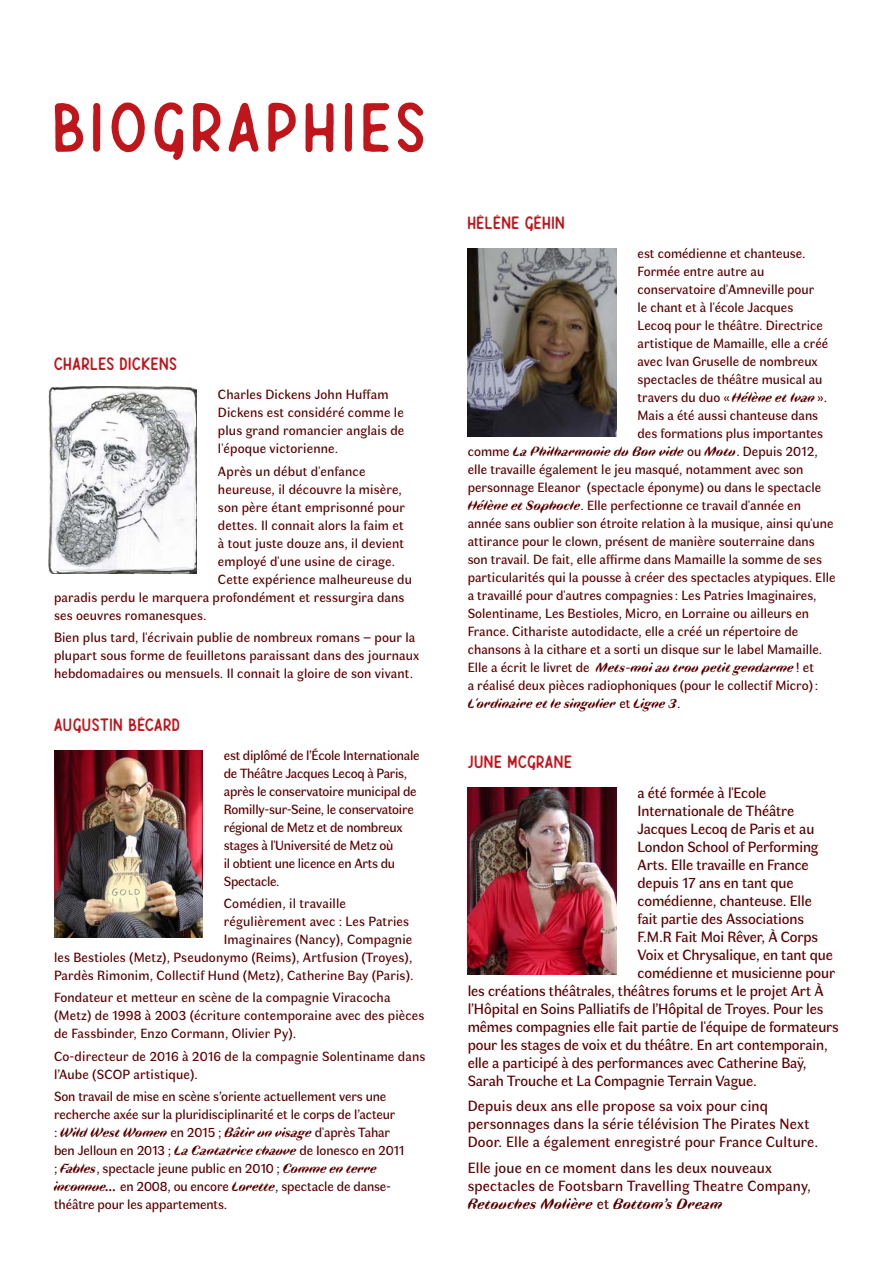
<style>
.page{position:relative;width:893px;height:1263px;background:#fff}
.page>*{position:absolute;margin:0;border:0;box-sizing:border-box;transform-origin:0 0}
.t1{font:69.75px "Javatages";letter-spacing:.09em;color:#c0151b}
.t2{font:18px "Javatages";letter-spacing:.04em;color:#c0151b}
.t3{font:15px "Faune Text";letter-spacing:-.01em;color:#5c0000}
.t4{font:15px/18px "Faune Text";letter-spacing:.01em;color:#5c0000}
.t5{font:italic 700 15px "Faune Display";letter-spacing:.01em;color:#5c0000}
.t6{font:13.5px/18px "Faune Text";color:#5c0000}
.t7{font:13.5px/18px "Faune Text";letter-spacing:-.02em;color:#5c0000}
.t8{font:italic 700 13.5px "Faune Display";color:#5c0000}
.s1{font-family:"Faune Text";font-weight:400;font-style:normal}
.s2{font-family:"Faune Display";font-weight:700;font-style:italic}
</style>
<div class="page">
<img style="left:48px;top:386px;width:149px;height:188px">
<img style="left:468px;top:249px;width:148px;height:187px">
<img style="left:468px;top:787px;width:148px;height:187px">
<img style="left:54px;top:750px;width:149px;height:187px">
<h1 class="t1" style="left:53px;top:85px;width:373px">BIOGRAPHIES</h1>
<h2 class="t2" style="left:54px;top:353px;width:124px">CHARLES DICKENS</h2>
<p class="t6" style="left:218px;top:385px;width:188px">Charles Dickens John Huffam<br>Dickens est considéré comme le plus grand romancier anglais de l'époque victorienne.</p>
<p class="t6" style="left:218px;top:461px;width:149px">Après un début d'enfance</p>
<p class="t6" style="left:218px;top:479px;width:185px">heureuse, il découvre la misère,</p>
<p class="t6" style="left:218px;top:497px;width:188px">son père étant emprisonné pour</p>
<p class="t6" style="left:218px;top:515px;width:187px">dettes. Il connait alors la faim et</p>
<p class="t6" style="left:218px;top:533px;width:188px">à tout juste douze ans, il devient</p>
<p class="t6" style="left:218px;top:551px;width:179px">employé d'une usine de cirage.</p>
<p class="t6" style="left:218px;top:569px;width:196px">Cette expérience malheureuse du</p>
<p class="t6" style="left:54px;top:587px;width:352px">paradis perdu le marquera profondément et ressurgira dans</p>
<p class="t6" style="left:54px;top:605px;width:154px">ses oeuvres romanesques.</p>
<p class="t6" style="left:54px;top:628px;width:367px">Bien plus tard, l'écrivain publie de nombreux romans – pour la plupart sous forme de feuilletons paraissant dans des journaux hebdomadaires ou mensuels. Il connait la gloire de son vivant.</p>
<h2 class="t2" style="left:54px;top:713px;width:128px">AUGUSTIN BÉCARD</h2>
<p class="t7" style="left:224px;top:746px;width:197px">est diplômé de l’École Internationale de Théâtre Jacques Lecoq à Paris, après le conservatoire municipal de<br>Romilly-sur-Seine, le conservatoire régional de Metz et de nombreux stages à l'Université de Metz où<br>il obtient une licence en Arts du<br>Spectacle.</p>
<p class="t6" style="left:224px;top:894px;width:124px">Comédien, il travaille</p>
<p class="t6" style="left:224px;top:912px;width:187px">régulièrement avec : Les Patries</p>
<p class="t6" style="left:224px;top:930px;width:190px">Imaginaires (Nancy), Compagnie</p>
<p class="t6" style="left:54px;top:948px;width:360px">les Bestioles (Metz), Pseudonymo (Reims), Artfusion (Troyes),</p>
<p class="t6" style="left:54px;top:966px;width:361px">Pardès Rimonim, Collectif Hund (Metz), Catherine Bay (Paris).</p>
<p class="t6" style="left:54px;top:988px;width:372px">Fondateur et metteur en scène de la compagnie Viracocha (Metz) de 1998 à 2003 (écriture contemporaine avec des pièces de Fassbinder, Enzo Cormann, Olivier Py).</p>
<p class="t6" style="left:54px;top:1046px;width:373px">Co-directeur de 2016 à 2016 de la compagnie Solentiname dans l’Aube (SCOP artistique).</p>
<p class="t6" style="left:54px;top:1087px;width:343px">Son travail de mise en scène s’oriente actuellement vers une recherche axée sur la pluridisciplinarité et le corps de l’acteur</p>
<p class="t8" style="left:54px;top:1123px;width:338px"><span class="s1">:</span> Wild West Women <span class="s1">en 2015 ;</span> Bâtir un visage <span class="s1">d'après Tahar</span></p>
<p class="t6" style="left:54px;top:1141px;width:352px">ben Jelloun en 2013 ; <span class="s2">La Cantatrice chauve</span> de Ionesco en 2011 ; <span class="s2">Fables</span>, spectacle jeune public en 2010 ; <span class="s2">Comme en terre inconnue...</span> en 2008, ou encore <span class="s2">Lorette</span>, spectacle de danse&shy;théâtre pour les appartements.</p>
<h2 class="t2" style="left:468px;top:212px;width:99px">HÉLÈNE GÉHIN</h2>
<p class="t6" style="left:637px;top:244px;width:192px">est comédienne et chanteuse.<br>Formée entre autre au conservatoire d'Amneville pour<br>le chant et à l'école Jacques<br>Lecoq pour le théâtre. Directrice artistique de Mamaille, elle a créé avec Ivan Gruselle de nombreux spectacles de théâtre musical au travers du duo «<span class="s2">Hélène et Ivan</span>».<br>Mais a été aussi chanteuse dans des formations plus importantes</p>
<p class="t8" style="left:468px;top:442px;width:352px"><span class="s1">comme</span> La Philharmonie du Bon vide <span class="s1">ou</span> Motu<span class="s1">. Depuis 2012,</span></p>
<p class="t6" style="left:468px;top:460px;width:369px">elle travaille également le jeu masqué, notamment avec son personnage Eleanor (spectacle éponyme) ou dans le spectacle <span class="s2">Hélène et Sophocle</span>. Elle perfectionne ce travail d'année en année sans oublier son étroite relation à la musique, ainsi qu'une attirance pour le clown, présent de manière souterraine dans son travail. De fait, elle affirme dans Mamaille la somme de ses particularités qui la pousse à créer des spectacles atypiques. Elle a travaillé pour d'autres compagnies : Les Patries Imaginaires, Solentiname, Les Bestioles, Micro, en Lorraine ou ailleurs en France. Cithariste autodidacte, elle a créé un répertoire de chansons à la cithare et a sorti un disque sur le label Mamaille.</p>
<p class="t8" style="left:468px;top:658px;width:348px"><span class="s1">Elle a écrit le livret de</span> Mets-moi au trou petit gendarme <span class="s1">! et</span></p>
<p class="t6" style="left:468px;top:676px;width:352px">a réalisé deux pièces radiophoniques (pour le collectif Micro):</p>
<p class="t8" style="left:468px;top:694px;width:214px">L'ordinaire et le singulier <span class="s1">et</span> Ligne 3<span class="s1">.</span></p>
<h2 class="t2" style="left:468px;top:750px;width:106px">JUNE MCGRANE</h2>
<p class="t3" style="left:637px;top:783px;width:130px">a été formée à l'Ecole</p>
<p class="t3" style="left:637px;top:801px;width:158px">Internationale de Théâtre</p>
<p class="t3" style="left:637px;top:819px;width:178px">Jacques Lecoq de Paris et au</p>
<p class="t3" style="left:637px;top:837px;width:182px">London School of Performing</p>
<p class="t3" style="left:637px;top:855px;width:173px">Arts. Elle travaille en France</p>
<p class="t3" style="left:637px;top:873px;width:158px">depuis 17 ans en tant que</p>
<p class="t3" style="left:637px;top:891px;width:176px">comédienne, chanteuse. Elle</p>
<p class="t3" style="left:637px;top:909px;width:168px">fait partie des Associations</p>
<p class="t3" style="left:637px;top:927px;width:182px">F.M.R Fait Moi Rêver, À Corps</p>
<p class="t3" style="left:637px;top:945px;width:197px">Voix et Chrysalique, en tant que</p>
<p class="t3" style="left:637px;top:963px;width:199px">comédienne et musicienne pour</p>
<p class="t3" style="left:468px;top:981px;width:357px">les créations théâtrales, théâtres forums et le projet Art À</p>
<p class="t3" style="left:468px;top:999px;width:357px">l’Hôpital en Soins Palliatifs de l’Hôpital de Troyes. Pour les</p>
<p class="t3" style="left:468px;top:1017px;width:373px">mêmes compagnies elle fait partie de l'équipe de formateurs</p>
<p class="t3" style="left:468px;top:1035px;width:362px">pour les stages de voix et du théâtre. En art contemporain,</p>
<p class="t3" style="left:468px;top:1053px;width:340px">elle a participé à des performances avec Catherine Baÿ,</p>
<p class="t3" style="left:468px;top:1071px;width:291px">Sarah Trouche et La Compagnie Terrain Vague.</p>
<p class="t4" style="left:468px;top:1097px;width:352px">Depuis deux ans elle propose sa voix pour cinq personnages dans la série télévision The Pirates Next<br>Door. Elle a également enregistré pour France Culture.</p>
<p class="t4" style="left:468px;top:1158px;width:345px">Elle joue en ce moment dans les deux nouveaux spectacles de Footsbarn Travelling Theatre Company,</p>
<p class="t5" style="left:468px;top:1193px;width:257px">Retouches Molière <span class="s1">et</span> Bottom’s Dream</p>
</div>
